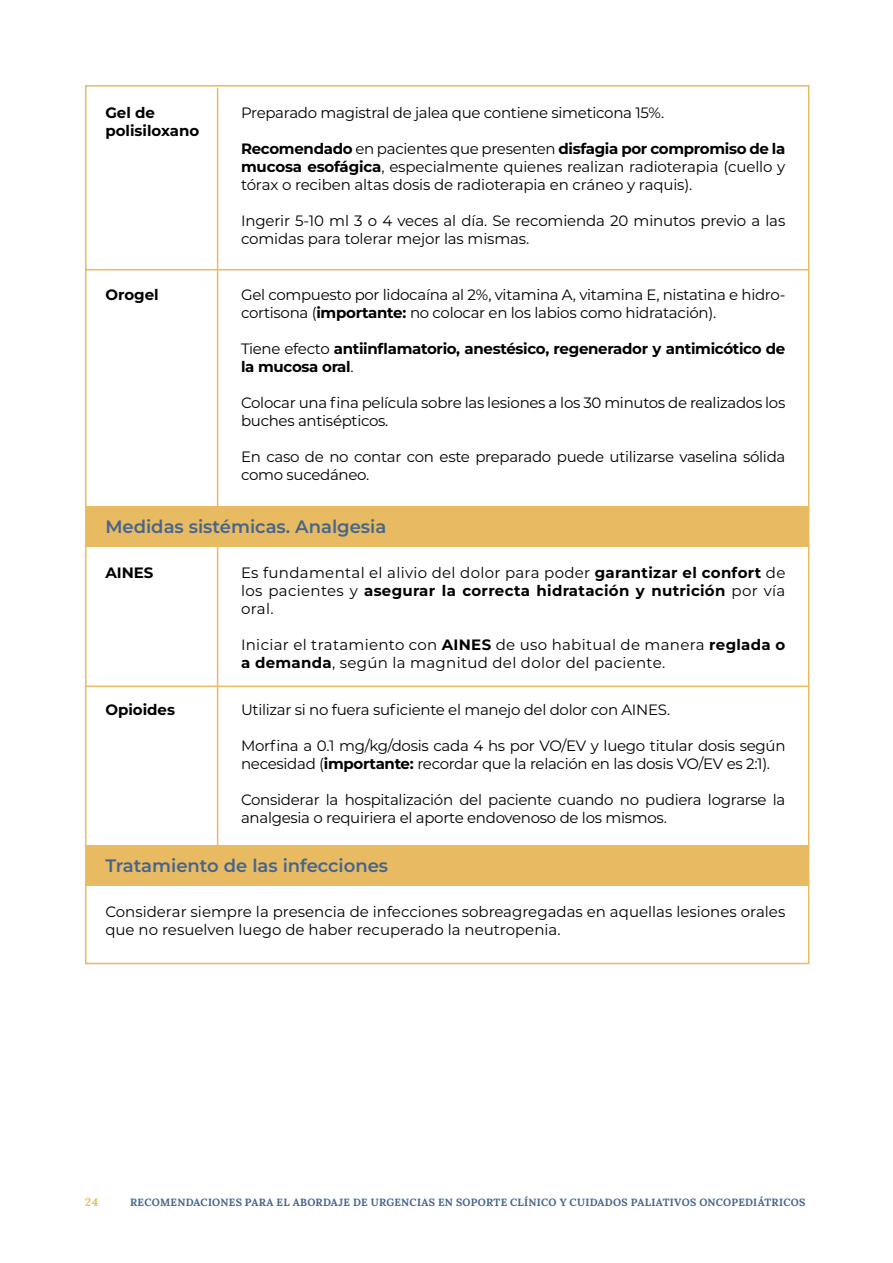
<style>
.page{position:relative;width:893px;height:1263px;background:#fff}
.page>*{position:absolute;margin:0;border:0;box-sizing:border-box;transform-origin:0 0}
.t1{font:600 18px "Montserrat";color:#45658d}
.t2{font:15px/18px "Montserrat";letter-spacing:-.02em;color:#000}
.t3{font:15px/18px "Montserrat";color:#000}
.t4{font:15px/18px "Montserrat";letter-spacing:.02em;color:#000}
.t5{font:700 15px/18px "Montserrat";letter-spacing:-.02em;color:#000}
.t6{font:700 15px/18px "Montserrat";color:#000}
.t7{font:11.25px "Lora";color:#e8ba61}
.t8{font:10.5px "Lora";letter-spacing:.025em;color:#45658d}
.s1{font-weight:700}
.s2{font-weight:400}
</style>
<div class="page">
<hr style="left:217px;top:88px;width:1px;height:767px;background:#e8ba61">
<div style="left:86px;top:506px;width:723px;height:40px;background:#e8ba61"></div>
<div style="left:86px;top:845px;width:723px;height:41px;background:#e8ba61"></div>
<hr style="left:85px;top:269px;width:723px;height:1px;background:#e8ba61">
<hr style="left:85px;top:686px;width:723px;height:1px;background:#e8ba61">
<p class="t6" style="left:105px;top:103px;width:96px">Gel de polisiloxano</p>
<p class="t5" style="left:105px;top:285px;width:55px">Orogel</p>
<p class="t2" style="left:241px;top:103px;width:425px">Preparado magistral de jalea que contiene simeticona 15%.</p>
<p class="t2" style="left:241px;top:139px;width:546px;text-align:justify"><span class="s1">Recomendado</span> en pacientes que presenten <span class="s1">disfagia por compromiso de la mucosa esofágica</span>, especialmente quienes realizan radioterapia (cuello y tórax o reciben altas dosis de radioterapia en cráneo y raquis).</p>
<p class="t2" style="left:241px;top:211px;width:546px">Ingerir 5-10 ml 3 o 4 veces al día. Se recomienda 20 minutos previo a las comidas para tolerar mejor las mismas.</p>
<p class="t2" style="left:241px;top:285px;width:546px">Gel compuesto por lidocaína al 2%, vitamina A, vitamina E, nistatina e hidro&shy;cortisona (<span class="s1">importante:</span> no colocar en los labios como hidratación).</p>
<p class="t5" style="left:241px;top:339px;width:546px"><span class="s2">Tiene efecto</span> antiinflamatorio, anestésico, regenerador y antimicótico de la mucosa oral<span class="s2">.</span></p>
<p class="t2" style="left:241px;top:393px;width:546px">Colocar una fina película sobre las lesiones a los 30 minutos de realizados los buches antisépticos.</p>
<p class="t2" style="left:241px;top:447px;width:546px">En caso de no contar con este preparado puede utilizarse vaselina sólida como sucedáneo.</p>
<p class="t1" style="left:105px;top:515px;width:282px">Medidas sistémicas. Analgesia</p>
<p class="t5" style="left:105px;top:563px;width:50px">AINES</p>
<p class="t6" style="left:105px;top:700px;width:71px">Opioides</p>
<p class="t2" style="left:241px;top:563px;width:546px;text-align:justify">Es fundamental el alivio del dolor para poder <span class="s1">garantizar el confort</span> de los pacientes y <span class="s1">asegurar la correcta hidratación y nutrición</span> por vía oral.</p>
<p class="t4" style="left:241px;top:635px;width:546px">Iniciar el tratamiento con <span class="s1">AINES</span> de uso habitual de manera <span class="s1">reglada o a demanda</span>, según la magnitud del dolor del paciente.</p>
<p class="t2" style="left:241px;top:700px;width:431px">Utilizar si no fuera suficiente el manejo del dolor con AINES.</p>
<p class="t2" style="left:241px;top:736px;width:546px">Morfina a 0.1 mg/kg/dosis cada 4 hs por VO/EV y luego titular dosis según necesidad (<span class="s1">importante:</span> recordar que la relación en las dosis VO/EV es 2:1).</p>
<p class="t2" style="left:241px;top:790px;width:546px">Considerar la hospitalización del paciente cuando no pudiera lograrse la analgesia o requiriera el aporte endovenoso de los mismos.</p>
<p class="t1" style="left:105px;top:854px;width:284px">Tratamiento de las infecciones</p>
<p class="t3" style="left:105px;top:902px;width:681px">Considerar siempre la presencia de infecciones sobreagregadas en aquellas lesiones orales que no resuelven luego de haber recuperado la neutropenia.</p>
<p class="t7" style="left:85px;top:1193px;width:15px">24</p>
<p class="t8" style="left:130px;top:1194px;width:677px">RECOMENDACIONES PARA EL ABORDAJE DE URGENCIAS EN SOPORTE CLÍNICO Y CUIDADOS PALIATIVOS ONCOPEDIÁTRICOS</p>
</div>
